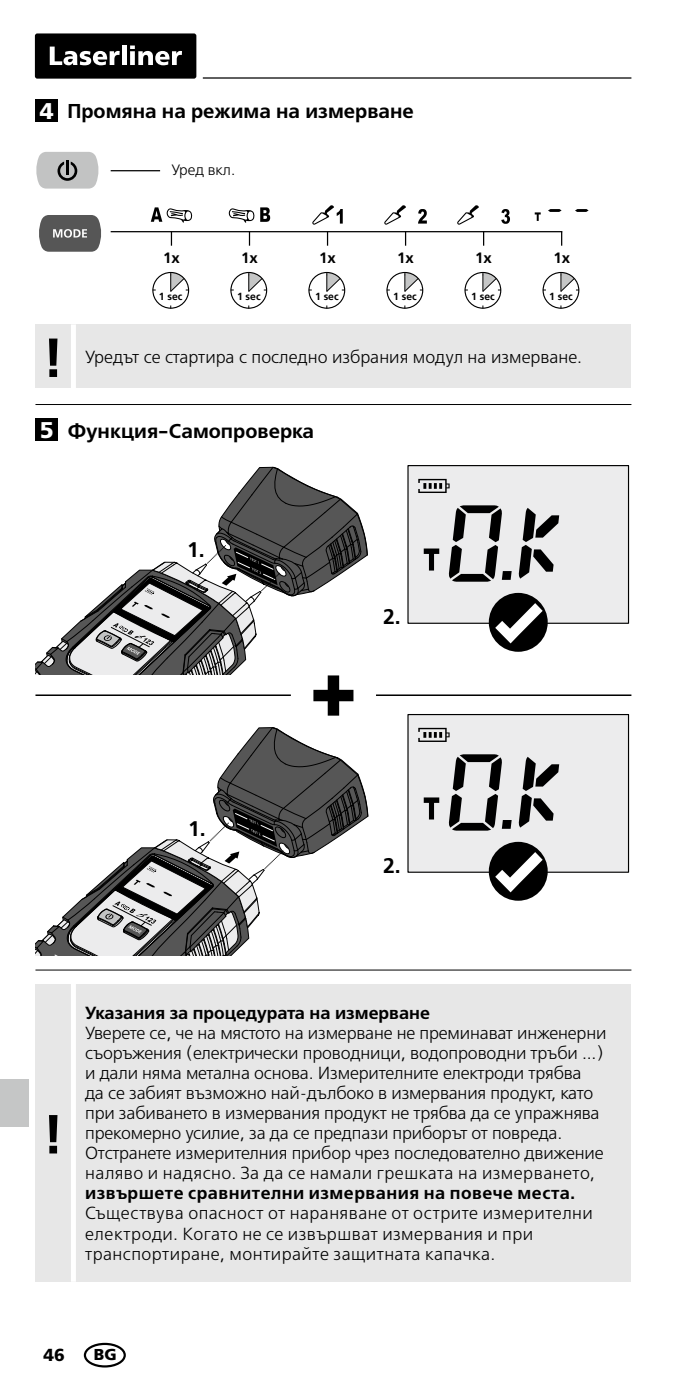
<style>
.page{position:relative;width:674px;height:1397px;background:#fff}
.page>*{position:absolute;margin:0;border:0;box-sizing:border-box;transform-origin:0 0}
.t1{font:700 55px "Frutiger LT Com";color:#000}
.t2{font:900 22.75px "Frutiger LT Com";color:#fff}
.t3{font:700 21.25px "Frutiger LT Com";color:#000}
.t4{font:600 20px "Free Set";color:#000}
.t5{font:300 17.5px/20px "Free Set";letter-spacing:-.01em;color:#000}
.t6{font:300 17.5px/20px "Free Set";letter-spacing:.025em;color:#000}
.t7{font:600 17.5px "Free Set";letter-spacing:.025em;color:#000}
.t8{font:600 17.5px "Free Set";color:#000}
.t9{font:900 17.5px "Frutiger LT Com";color:#000}
.t10{font:900 15.75px "Frutiger LT Com";color:#000}
.t11{font:700 15px "Frutiger LT Com";color:#000}
.t12{font:300 15px "Free Set";color:#000}
.t13{font:700 10.25px "Frutiger LT Com";color:#000}
</style>
<div class="page">
<hr style="left:203px;top:77px;width:428px;height:2px;background:#000">
<div style="left:35px;top:33px;width:161px;height:46px;background:#000;border-radius:2px"></div>
<svg style="left:50px;top:47px;width:70px;height:18px"></svg>
<hr style="left:122px;top:45px;width:4px;height:20px;background:#fff">
<svg style="left:130px;top:45px;width:52px;height:20px"></svg>
<div style="left:35px;top:99px;width:23px;height:23px;background:#000"></div>
<div style="left:35px;top:418px;width:23px;height:23px;background:#000"></div>
<svg style="left:36px;top:152px;width:63px;height:36px"></svg>
<hr style="left:66px;top:160px;width:3px;height:14px;background:#000">
<hr style="left:111px;top:170px;width:49px;height:1px;background:#000">
<svg style="left:39px;top:215px;width:62px;height:37px"></svg>
<div style="left:152px;top:272px;width:37px;height:37px;border:1px solid #000;border-radius:50%"></div>
<svg style="left:170px;top:272px;width:19px;height:20px"></svg>
<div style="left:230px;top:272px;width:37px;height:37px;border:1px solid #000;border-radius:50%"></div>
<svg style="left:248px;top:272px;width:19px;height:20px"></svg>
<div style="left:308px;top:272px;width:37px;height:37px;border:1px solid #000;border-radius:50%"></div>
<svg style="left:326px;top:272px;width:19px;height:20px"></svg>
<div style="left:386px;top:272px;width:37px;height:37px;border:1px solid #000;border-radius:50%"></div>
<svg style="left:404px;top:272px;width:19px;height:20px"></svg>
<div style="left:464px;top:272px;width:37px;height:37px;border:1px solid #000;border-radius:50%"></div>
<svg style="left:482px;top:272px;width:18px;height:20px"></svg>
<div style="left:542px;top:272px;width:37px;height:37px;border:1px solid #000;border-radius:50%"></div>
<svg style="left:559px;top:272px;width:19px;height:20px"></svg>
<hr style="left:111px;top:231px;width:451px;height:1px;background:#000">
<svg style="left:171px;top:232px;width:1px;height:14px"></svg>
<svg style="left:249px;top:232px;width:1px;height:14px"></svg>
<svg style="left:327px;top:232px;width:1px;height:14px"></svg>
<svg style="left:405px;top:232px;width:1px;height:14px"></svg>
<svg style="left:482px;top:231px;width:2px;height:15px"></svg>
<svg style="left:560px;top:231px;width:2px;height:15px"></svg>
<hr style="left:35px;top:404px;width:596px;height:1px;background:#000">
<hr style="left:35px;top:969px;width:596px;height:1px;background:#000">
<svg style="left:35px;top:467px;width:332px;height:248px"></svg>
<svg style="left:35px;top:727px;width:333px;height:229px"></svg>
<hr style="left:35px;top:694px;width:256px;height:2px;background:#000">
<hr style="left:376px;top:694px;width:255px;height:2px;background:#000">
<div style="left:408px;top:465px;width:220px;height:158px;background:#ececed"></div>
<div style="left:407px;top:465px;width:221px;height:158px;border:1px solid #000"></div>
<svg style="left:418px;top:479px;width:31px;height:14px"></svg>
<svg style="left:448px;top:505px;width:63px;height:76px"></svg>
<svg style="left:423px;top:548px;width:16px;height:22px"></svg>
<svg style="left:518px;top:508px;width:41px;height:70px"></svg>
<div style="left:488px;top:592px;width:59px;height:59px;background:#000;border:2px solid #000;border-radius:50%"></div>
<svg style="left:495px;top:603px;width:47px;height:40px"></svg>
<div style="left:408px;top:714px;width:220px;height:158px;background:#ececed"></div>
<div style="left:407px;top:714px;width:221px;height:158px;border:1px solid #000"></div>
<svg style="left:418px;top:727px;width:31px;height:14px"></svg>
<svg style="left:448px;top:754px;width:63px;height:76px"></svg>
<svg style="left:423px;top:797px;width:16px;height:22px"></svg>
<svg style="left:518px;top:756px;width:41px;height:71px"></svg>
<div style="left:488px;top:841px;width:59px;height:59px;background:#000;border:2px solid #000;border-radius:50%"></div>
<svg style="left:495px;top:852px;width:47px;height:40px"></svg>
<svg style="left:151px;top:207px;width:41px;height:15px"></svg>
<svg style="left:260px;top:207px;width:10px;height:15px"></svg>
<svg style="left:229px;top:208px;width:25px;height:14px"></svg>
<svg style="left:312px;top:205px;width:30px;height:20px"></svg>
<svg style="left:384px;top:205px;width:22px;height:20px"></svg>
<svg style="left:418px;top:209px;width:8px;height:14px"></svg>
<svg style="left:457px;top:205px;width:21px;height:20px"></svg>
<svg style="left:501px;top:209px;width:8px;height:15px"></svg>
<svg style="left:548px;top:209px;width:13px;height:3px"></svg>
<svg style="left:534px;top:212px;width:6px;height:9px"></svg>
<svg style="left:575px;top:209px;width:13px;height:3px"></svg>
<div style="left:84px;top:1342px;width:42px;height:25px;border:2px solid #000;border-radius:50%"></div>
<div style="left:35px;top:983px;width:596px;height:298px;background:#e7e7e7"></div>
<div style="left:71px;top:983px;width:5px;height:298px;background:#fff"></div>
<div style="left:35px;top:324px;width:596px;height:64px;background:#e7e7e7"></div>
<div style="left:71px;top:324px;width:5px;height:64px;background:#fff"></div>
<div style="left:0;top:1079px;width:28px;height:47px;background:#c5c6c6"></div>
<h2 class="t2" style="left:40px;top:97px;width:15px">4</h2>
<p class="t4" style="left:67px;top:99px;width:348px">Промяна на режима на измерване</p>
<p class="t12" style="left:171px;top:161px;width:65px">Уред вкл.</p>
<h1 class="t1" style="left:42px;top:325px;width:23px">!</h1>
<p class="t11" style="left:163px;top:249px;width:18px">1x</p>
<p class="t11" style="left:241px;top:249px;width:18px">1x</p>
<p class="t11" style="left:319px;top:249px;width:18px">1x</p>
<p class="t11" style="left:397px;top:249px;width:18px">1x</p>
<p class="t11" style="left:475px;top:249px;width:18px">1x</p>
<p class="t11" style="left:553px;top:249px;width:18px">1x</p>
<p class="t13" style="left:159px;top:291px;width:25px">1 sec</p>
<p class="t13" style="left:237px;top:291px;width:25px">1 sec</p>
<p class="t13" style="left:315px;top:291px;width:25px">1 sec</p>
<p class="t13" style="left:393px;top:291px;width:25px">1 sec</p>
<p class="t13" style="left:471px;top:291px;width:25px">1 sec</p>
<p class="t13" style="left:549px;top:291px;width:25px">1 sec</p>
<p class="t5" style="left:85px;top:347px;width:498px">Уредът се стартира с последно избрания модул на измерване.</p>
<h2 class="t2" style="left:40px;top:416px;width:15px">5</h2>
<p class="t4" style="left:67px;top:418px;width:248px">Функция-Самопроверка</p>
<p class="t3" style="left:187px;top:536px;width:19px">1.</p>
<p class="t3" style="left:383px;top:603px;width:19px">2.</p>
<p class="t3" style="left:188px;top:816px;width:19px">1.</p>
<p class="t3" style="left:383px;top:852px;width:19px">2.</p>
<h1 class="t1" style="left:42px;top:1101px;width:23px">!</h1>
<p class="t8" style="left:85px;top:1002px;width:346px">Указания за процедурата на измерване</p>
<p class="t5" style="left:85px;top:1023px;width:522px">Уверете се, че на мястото на измерване не преминават инженерни съоръжения (електрически проводници, водопроводни тръби ...) и дали няма метална основа. Измерителните електроди трябва<br>да се забият възможно най-дълбоко в измервания продукт, като при забиването в измервания продукт не трябва да се упражнява прекомерно усилие, за да се предпази приборът от повреда.<br>Отстранете измерителния прибор чрез последователно движение наляво и надясно. За да се намали грешката на измерването,</p>
<p class="t7" style="left:85px;top:1182px;width:491px">извършете сравнителни измервания на повече места.</p>
<p class="t6" style="left:85px;top:1203px;width:509px">Съществува опасност от нараняване от острите измерителни електроди. Когато не се извършват измервания и при транспортиране, монтирайте защитната капачка.</p>
<p class="t9" style="left:44px;top:1343px;width:23px">46</p>
<p class="t10" style="left:94px;top:1344px;width:24px">BG</p>
</div>
